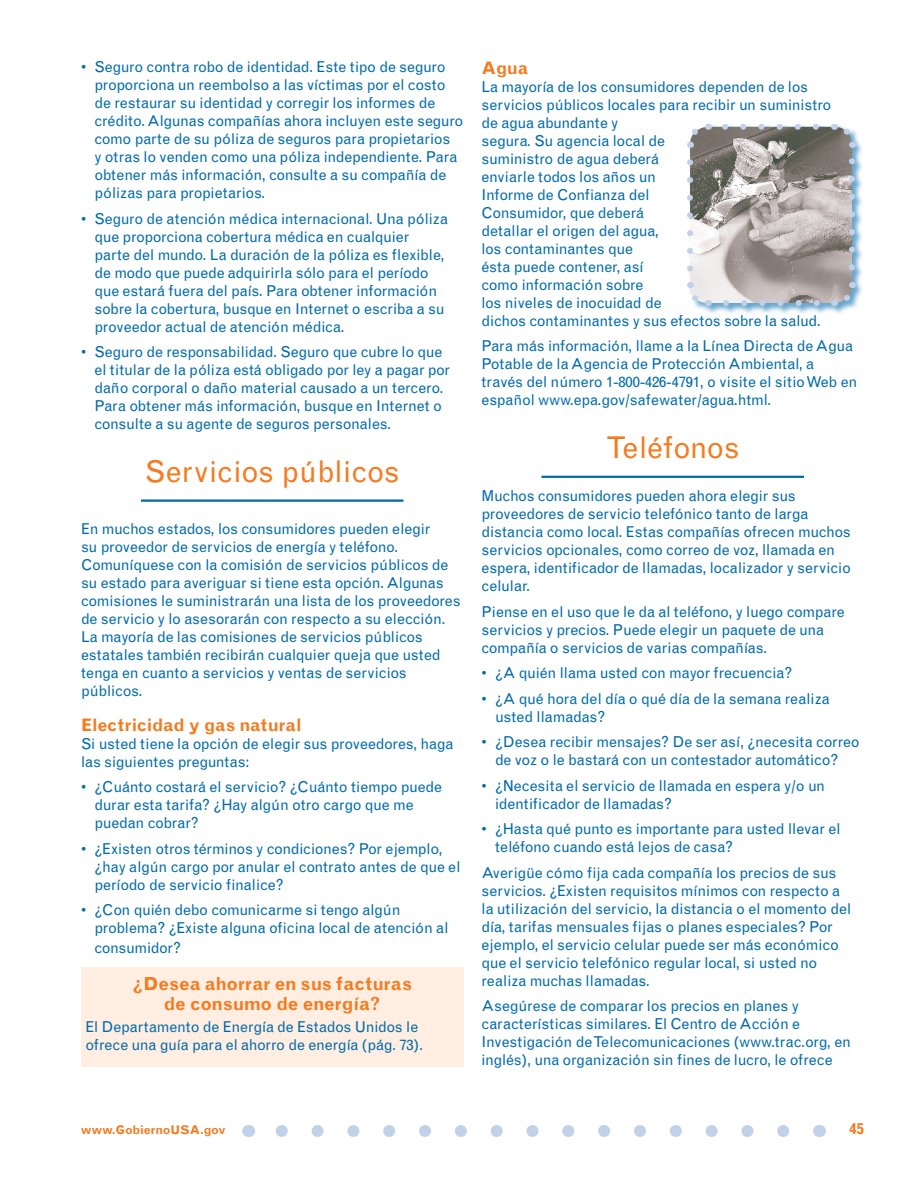
<style>
.page{position:relative;width:918px;height:1188px;background:#fff}
.page>*{position:absolute;margin:0;border:0;box-sizing:border-box;transform-origin:0 0}
.t1{font:30px "Grotesque";color:#f47b20}
.t2{font:700 18px/19.5px "Grotesque";color:#f47b20;text-align:center}
.t3{font:700 17.25px "Grotesque";color:#f47b20}
.t4{font:15px/18px "Grotesque";letter-spacing:-.01em;color:#006aab}
.t5{font:15px "Grotesque";letter-spacing:-.035em;color:#006aab}
.t6{font:700 15px "Grotesque";color:#f47b20}
.t7{font:700 12px "Grotesque";color:#f47b20}
</style>
<div class="page">
<svg style="left:275px;top:1125px;width:508px;height:12px"></svg>
<svg style="left:819px;top:1125px;width:1px;height:12px"></svg>
<svg style="left:248px;top:1125px;width:1px;height:12px"></svg>
<hr style="left:141px;top:500px;width:263px;height:2px;background:#006aab">
<hr style="left:542px;top:476px;width:262px;height:2px;background:#006aab">
<div style="left:81px;top:968px;width:383px;height:99px;background:#ffeee1"></div>
<div style="left:686px;top:123px;width:179px;height:193px;background:#006aab;opacity:.6"></div>
<img style="left:690px;top:127px;width:162px;height:176px;border-radius:18px">
<svg style="left:687px;top:162px;width:6px;height:114px"></svg>
<svg style="left:726px;top:300px;width:99px;height:6px"></svg>
<svg style="left:849px;top:154px;width:6px;height:113px"></svg>
<svg style="left:717px;top:124px;width:99px;height:6px"></svg>
<svg style="left:687px;top:282px;width:22px;height:28px"></svg>
<svg style="left:834px;top:282px;width:25px;height:24px"></svg>
<svg style="left:833px;top:123px;width:22px;height:25px"></svg>
<svg style="left:686px;top:123px;width:23px;height:25px"></svg>
<p class="t4" style="left:94px;top:58px;width:370px;text-indent:-14px">• Seguro contra robo de identidad. Este tipo de seguro proporciona un reembolso a las víctimas por el costo de restaurar su identidad y corregir los informes de crédito. Algunas compañías ahora incluyen este seguro como parte de su póliza de seguros para propietarios<br>y otras lo venden como una póliza independiente. Para obtener más información, consulte a su compañía de pólizas para propietarios.</p>
<p class="t4" style="left:94px;top:209px;width:355px;text-indent:-14px">• Seguro de atención médica internacional. Una póliza que proporciona cobertura médica en cualquier parte del mundo. La duración de la póliza es flexible, de modo que puede adquirirla sólo para el período que estará fuera del país. Para obtener información sobre la cobertura, busque en Internet o escriba a su proveedor actual de atención médica.</p>
<p class="t4" style="left:94px;top:343px;width:357px;text-indent:-14px">• Seguro de responsabilidad. Seguro que cubre lo que el titular de la póliza está obligado por ley a pagar por daño corporal o daño material causado a un tercero.<br>Para obtener más información, busque en Internet o consulte a su agente de seguros personales.</p>
<p class="t1" style="left:145px;top:454px;width:256px">Servicios públicos</p>
<p class="t4" style="left:81px;top:520px;width:381px">En muchos estados, los consumidores pueden elegir<br>su proveedor de servicios de energía y teléfono.<br>Comuníquese con la comisión de servicios públicos de su estado para averiguar si tiene esta opción. Algunas comisiones le suministrarán una lista de los proveedores de servicio y lo asesorarán con respecto a su elección.<br>La mayoría de las comisiones de servicios públicos estatales también recibirán cualquier queja que usted tenga en cuanto a servicios y ventas de servicios públicos.</p>
<p class="t3" style="left:81px;top:714px;width:222px">Electricidad y gas natural</p>
<p class="t4" style="left:81px;top:734px;width:374px">Si usted tiene la opción de elegir sus proveedores, haga las siguientes preguntas:</p>
<p class="t4" style="left:94px;top:778px;width:349px;text-indent:-14px">• ¿Cuánto costará el servicio? ¿Cuánto tiempo puede durar esta tarifa? ¿Hay algún otro cargo que me puedan cobrar?</p>
<p class="t4" style="left:94px;top:839px;width:367px;text-indent:-14px">• ¿Existen otros términos y condiciones? Por ejemplo, ¿hay algún cargo por anular el contrato antes de que el período de servicio finalice?</p>
<p class="t4" style="left:94px;top:901px;width:355px;text-indent:-14px">• ¿Con quién debo comunicarme si tengo algún problema? ¿Existe alguna oficina local de atención al</p>
<p class="t5" style="left:94px;top:939px;width:88px">consumidor?</p>
<p class="t2" style="left:133px;top:974px;width:281px">¿Desea ahorrar en sus facturas de consumo de energía?</p>
<p class="t4" style="left:86px;top:1018px;width:339px">El Departamento de Energía de Estados Unidos le ofrece una guía para el ahorro de energía (pág. 73).</p>
<p class="t3" style="left:482px;top:57px;width:48px">Agua</p>
<p class="t4" style="left:482px;top:78px;width:352px">La mayoría de los consumidores dependen de los servicios públicos locales para recibir un suministro de agua abundante y<br>segura. Su agencia local de<br>suministro de agua deberá<br>enviarle todos los años un<br>Informe de Confianza del<br>Consumidor, que deberá<br>detallar el origen del agua,<br>los contaminantes que<br>ésta puede contener, así<br>como información sobre<br>los niveles de inocuidad de<br>dichos contaminantes y sus efectos sobre la salud.</p>
<p class="t4" style="left:482px;top:337px;width:377px">Para más información, llame a la Línea Directa de Agua Potable de la Agencia de Protección Ambiental, a través del número 1-800-426-4791, o visite el sitio Web en español www.epa.gov/safewater/agua.html.</p>
<p class="t1" style="left:606px;top:430px;width:135px">Teléfonos</p>
<p class="t4" style="left:482px;top:487px;width:371px">Muchos consumidores pueden ahora elegir sus proveedores de servicio telefónico tanto de larga distancia como local. Estas compañías ofrecen muchos servicios opcionales, como correo de voz, llamada en espera, identificador de llamadas, localizador y servicio celular.</p>
<p class="t4" style="left:482px;top:603px;width:365px">Piense en el uso que le da al teléfono, y luego compare servicios y precios. Puede elegir un paquete de una compañía o servicios de varias compañías.</p>
<p class="t4" style="left:482px;top:664px;width:312px">• ¿A quién llama usted con mayor frecuencia?</p>
<p class="t4" style="left:495px;top:690px;width:336px;text-indent:-14px">• ¿A qué hora del día o qué día de la semana realiza usted llamadas?</p>
<p class="t4" style="left:482px;top:733px;width:380px;text-align:center">• ¿Desea recibir mensajes? De ser así, ¿necesita correo de voz o le bastará con un contestador automático?</p>
<p class="t4" style="left:495px;top:777px;width:332px;text-indent:-14px">• ¿Necesita el servicio de llamada en espera y/o un identificador de llamadas?</p>
<p class="t4" style="left:495px;top:820px;width:347px;text-indent:-14px">• ¿Hasta qué punto es importante para usted llevar el teléfono cuando está lejos de casa?</p>
<p class="t4" style="left:482px;top:864px;width:371px">Averigüe cómo fija cada compañía los precios de sus servicios. ¿Existen requisitos mínimos con respecto a la utilización del servicio, la distancia o el momento del día, tarifas mensuales fijas o planes especiales? Por ejemplo, el servicio celular puede ser más económico que el servicio telefónico regular local, si usted no realiza muchas llamadas.</p>
<p class="t4" style="left:482px;top:997px;width:371px">Asegúrese de comparar los precios en planes y características similares. El Centro de Acción e Investigación de Telecomunicaciones (www.trac.org, en inglés), una organización sin fines de lucro, le ofrece</p>
<p class="t7" style="left:81px;top:1123px;width:147px">www.GobiernoUSA.gov</p>
<p class="t6" style="left:850px;top:1120px;width:16px">45</p>
</div>
